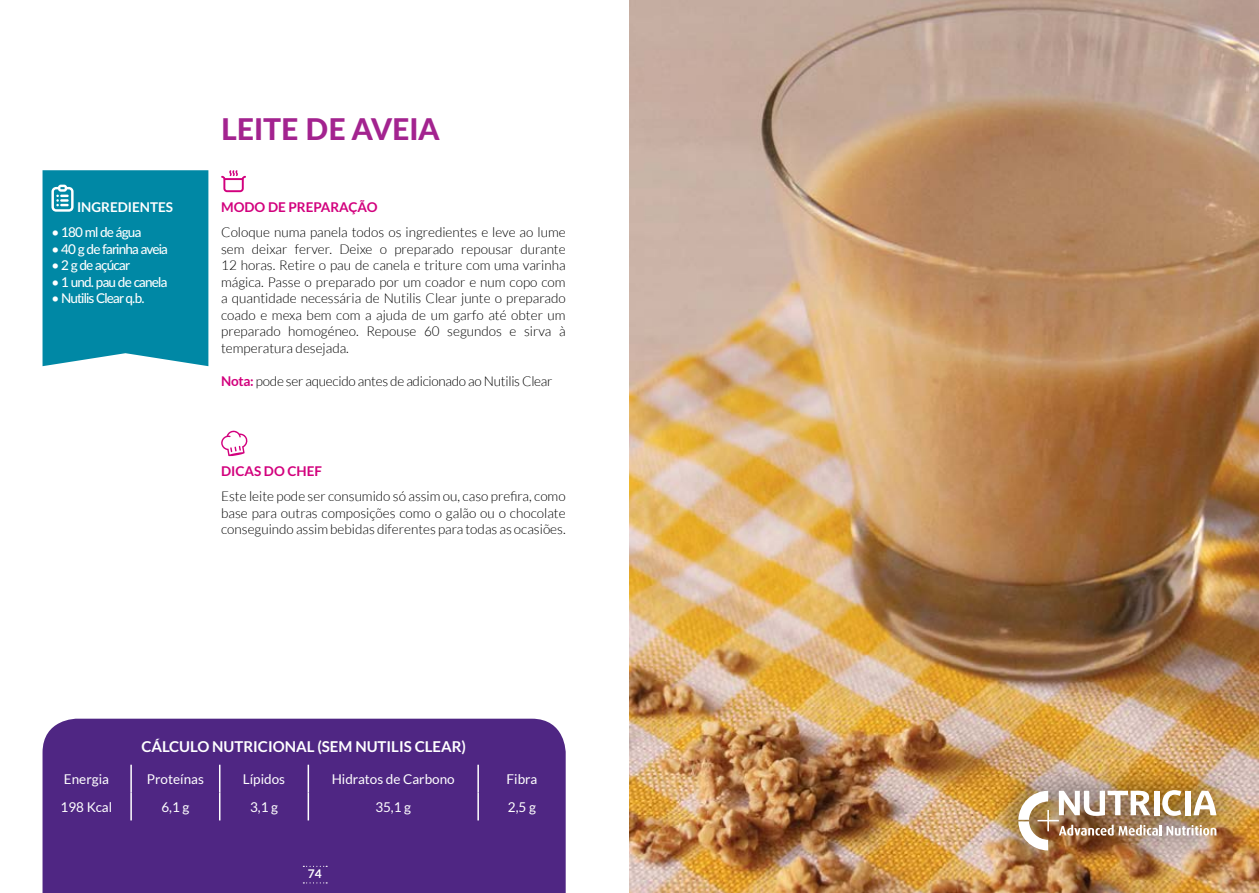
<style>
.page{position:relative;width:1259px;height:893px;background:#fff}
.page>*{position:absolute;margin:0;border:0;box-sizing:border-box;transform-origin:0 0}
.t1{font:800 30px "Lato";color:#a3238f}
.t2{font:700 15px "Lato";color:#fff}
.t3{font:300 13.5px/16.5px "Lato";color:#000;text-align:justify}
.t4{font:500 13.5px "Lato";letter-spacing:-.06em;color:#fff}
.t5{font:13.5px "Lato";color:#fff}
.t6{font:300 13.5px "Lato";letter-spacing:-.02em;color:#000}
.t7{font:700 13.5px "Lato";color:#d2007d}
.t8{font:700 13.5px "Lato";color:#fff}
.t9{font:700 12px "Lato";color:#fff}
.s1{font-weight:700;color:#d2007d}
</style>
<div class="page">
<img style="left:629px;top:0;width:630px;height:893px">
<div style="left:991px;top:762px;width:251px;height:115px;background:#000;opacity:.86"></div>
<img style="left:1018px;top:790px;width:198px;height:60px">
<div style="left:43px;top:719px;width:523px;height:174px;background:#4f2683"></div>
<hr style="left:130px;top:765px;width:2px;height:28px;background:#fff">
<hr style="left:307px;top:765px;width:2px;height:28px;background:#fff">
<hr style="left:477px;top:765px;width:2px;height:28px;background:#fff">
<hr style="left:130px;top:793px;width:2px;height:27px;background:#fff">
<svg style="left:219px;top:765px;width:1px;height:55px"></svg>
<hr style="left:307px;top:793px;width:2px;height:27px;background:#fff">
<hr style="left:477px;top:793px;width:2px;height:27px;background:#fff">
<svg style="left:221px;top:430px;width:27px;height:26px"></svg>
<svg style="left:221px;top:170px;width:25px;height:22px"></svg>
<div style="left:43px;top:170px;width:165px;height:196px;background:#0088a5"></div>
<svg style="left:303px;top:882px;width:24px;height:1px"></svg>
<svg style="left:303px;top:866px;width:24px;height:1px"></svg>
<p class="t8" style="left:77px;top:199px;width:98px">INGREDI ENTES</p>
<p class="t4" style="left:51px;top:223px;width:91px">• 180 ml de água</p>
<p class="t4" style="left:51px;top:239px;width:118px">• 40 g de farinha aveia</p>
<p class="t4" style="left:51px;top:256px;width:80px">• 2 g de açúcar</p>
<p class="t4" style="left:51px;top:272px;width:117px">• 1 und. pau de canela</p>
<p class="t4" style="left:51px;top:289px;width:95px">• Nutilis Clear q.b.</p>
<h1 class="t1" style="left:221px;top:107px;width:220px">LEITE DE AVEIA</h1>
<p class="t7" style="left:221px;top:199px;width:158px">MODO DE PREPARAÇÃO</p>
<p class="t3" style="left:221px;top:224px;width:346px">Coloque numa panela todos os ingredientes e leve ao lume sem deixar ferver. Deixe o preparado repousar durante 12 horas. Retire o pau de canela e triture com uma varinha mágica. Passe o preparado por um coador e num copo com a quantidade necessária de Nutilis Clear junte o preparado coado e mexa bem com a ajuda de um garfo até obter um preparado homogéneo. Repouse 60 segundos e sirva à temperatura desejada.</p>
<p class="t6" style="left:221px;top:374px;width:333px"><span class="s1">NOTA:</span> pode ser aquecido antes de adicionado ao Nutilis Clear</p>
<p class="t7" style="left:221px;top:463px;width:102px">DICAS DO CHEF</p>
<p class="t3" style="left:221px;top:488px;width:346px">Este leite pode ser consumido só assim ou, caso prefira, como base para outras composições como o galão ou o chocolate conseguindo assim bebidas diferentes para todas as ocasiões.</p>
<p class="t2" style="left:141px;top:738px;width:326px">CÁLCULO NUTRICIONAL (SEM NUTI LIS CLEAR)</p>
<p class="t5" style="left:64px;top:772px;width:47px">Energia</p>
<p class="t5" style="left:147px;top:772px;width:58px">Proteínas</p>
<p class="t5" style="left:243px;top:772px;width:44px">Lípidos</p>
<p class="t5" style="left:332px;top:772px;width:125px">Hidratos de Carbono</p>
<p class="t5" style="left:506px;top:772px;width:32px">Fibra</p>
<p class="t5" style="left:61px;top:799px;width:53px">198 Kcal</p>
<p class="t5" style="left:161px;top:799px;width:30px">6,1 g</p>
<p class="t5" style="left:250px;top:799px;width:30px">3,1 g</p>
<p class="t5" style="left:375px;top:799px;width:37px">35,1 g</p>
<p class="t5" style="left:508px;top:799px;width:30px">2,5 g</p>
<p class="t9" style="left:308px;top:867px;width:15px">74</p>
</div>
